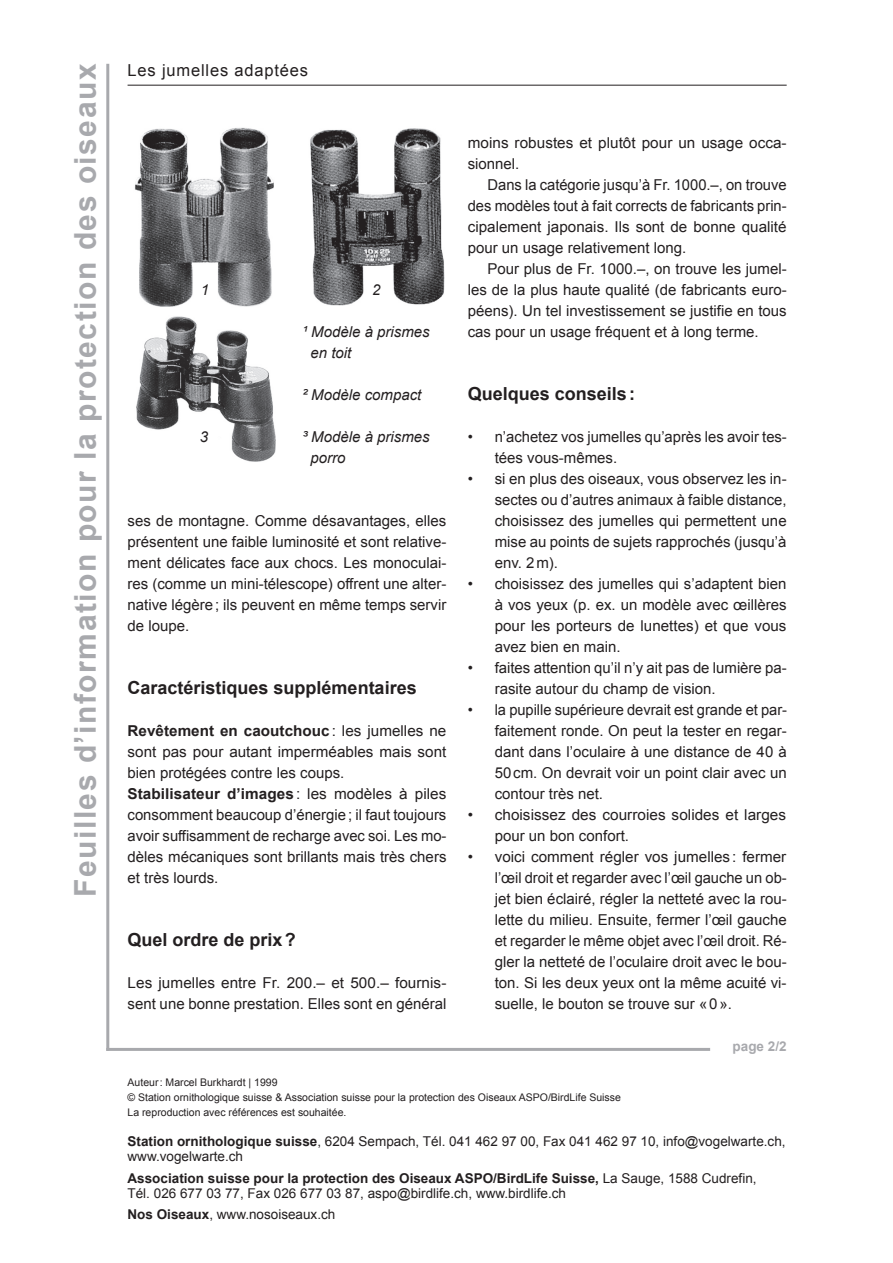
<style>
.page{position:relative;width:893px;height:1263px;background:#fff}
.page>*{position:absolute;margin:0;border:0;box-sizing:border-box;transform-origin:0 0}
.t1{font:700 30px "Arial";letter-spacing:.05em;color:#a8a9ad}
.t2{font:700 18px "Arial";color:#231f20}
.t3{font:16.5px "Arial";letter-spacing:.05em;color:#231f20}
.t4{font:15px/21px "Arial";color:#231f20;text-align:justify}
.t5{font:italic 15px/21px "Arial";color:#231f20}
.t6{font:13.5px/15px "Arial";color:#231f20}
.t7{font:700 13.5px "Arial";color:#a8a9ad}
.t8{font:10.5px/15px "Arial";color:#231f20}
.s1{font-weight:700}
</style>
<div class="page">
<hr style="left:106px;top:64px;width:3px;height:987px;background:#a8a9ad">
<hr style="left:128px;top:85px;width:659px;height:1px;background:#231f20">
<hr style="left:106px;top:1048px;width:604px;height:3px;background:#a8a9ad">
<img style="left:136px;top:316px;width:140px;height:146px">
<img style="left:310px;top:128px;width:135px;height:178px">
<img style="left:135px;top:128px;width:139px;height:179px">
<h1 class="t1" style="left:66px;top:897px;width:835px;rotate:-90deg">Feuilles d’information pour la protection des oiseaux</h1>
<p class="t3" style="left:128px;top:59px;width:182px">Les jumelles adaptées</p>
<p class="t5" style="left:201px;top:279px;width:10px">1</p>
<p class="t5" style="left:372px;top:279px;width:10px">2</p>
<p class="t5" style="left:200px;top:426px;width:10px">3</p>
<p class="t5" style="left:310px;top:321px;width:121px;text-indent:-8px">¹ Modèle à prismes en toit</p>
<p class="t5" style="left:302px;top:384px;width:121px">² Modèle compact</p>
<p class="t5" style="left:310px;top:426px;width:121px;text-indent:-8px">³ Modèle à prismes porro</p>
<p class="t4" style="left:128px;top:510px;width:320px">ses de montagne. Comme désavantages, elles présentent une faible luminosité et sont relative&shy;ment délicates face aux chocs. Les monoculai&shy;res (comme un mini-télescope) offrent une alter&shy;native légère; ils peuvent en même temps servir de loupe.</p>
<p class="t2" style="left:128px;top:676px;width:291px">Caractéristiques supplémentaires</p>
<p class="t4" style="left:128px;top:720px;width:320px;text-align:left"><span class="s1">Revêtement en caoutchouc</span>: les jumelles ne sont pas pour autant imperméables mais sont bien protégées contre les coups.<br><span class="s1">Stabilisateur d’images</span>: les modèles à piles consomment beaucoup d’énergie; il faut toujours avoir suffisamment de recharge avec soi. Les mo&shy;dèles mécaniques sont brillants mais très chers et très lourds.</p>
<p class="t2" style="left:128px;top:928px;width:170px">Quel ordre de prix?</p>
<p class="t4" style="left:128px;top:972px;width:320px">Les jumelles entre Fr. 200.– et 500.– fournis&shy;sent une bonne prestation. Elles sont en général</p>
<p class="t4" style="left:468px;top:132px;width:320px">moins robustes et plutôt pour un usage occa&shy;sionnel.</p>
<p class="t4" style="left:468px;top:174px;width:320px;text-indent:20px">Dans la catégorie jusqu’à Fr. 1000.–, on trouve des modèles tout à fait corrects de fabricants prin&shy;cipalement japonais. Ils sont de bonne qualité pour un usage relativement long.</p>
<p class="t4" style="left:468px;top:258px;width:320px;text-indent:20px">Pour plus de Fr. 1000.–, on trouve les jumel&shy;les de la plus haute qualité (de fabricants euro&shy;péens). Un tel investissement se justifie en tous cas pour un usage fréquent et à long terme.</p>
<p class="t2" style="left:468px;top:382px;width:169px">Quelques conseils:</p>
<p class="t4" style="left:495px;top:426px;width:294px;text-indent:-27px">• n’achetez vos jumelles qu’après les avoir tes&shy;tées vous-mêmes.</p>
<p class="t4" style="left:495px;top:468px;width:293px;text-indent:-27px">• si en plus des oiseaux, vous observez les in&shy;sectes ou d’autres animaux à faible distance, choisissez des jumelles qui permettent une mise au points de sujets rapprochés (jusqu’à env. 2m).</p>
<p class="t4" style="left:495px;top:573px;width:293px;text-indent:-27px">• choisissez des jumelles qui s’adaptent bien à vos yeux (p. ex. un modèle avec œillères pour les porteurs de lunettes) et que vous avez bien en main.</p>
<p class="t4" style="left:495px;top:657px;width:293px;text-indent:-27px">• faites attention qu’il n’y ait pas de lumière pa&shy;rasite autour du champ de vision.</p>
<p class="t4" style="left:495px;top:699px;width:294px;text-indent:-27px">• la pupille supérieure devrait est grande et par&shy;faitement ronde. On peut la tester en regar&shy;dant dans l’oculaire à une distance de 40 à 50cm. On devrait voir un point clair avec un contour très net.</p>
<p class="t4" style="left:495px;top:804px;width:293px;text-indent:-27px">• choisissez des courroies solides et larges pour un bon confort.</p>
<p class="t4" style="left:495px;top:846px;width:293px;text-indent:-27px">• voici comment régler vos jumelles : fermer l’œil droit et regarder avec l’œil gauche un ob&shy;jet bien éclairé, régler la netteté avec la rou&shy;lette du milieu. Ensuite, fermer l’œil gauche et regarder le même objet avec l’œil droit. Ré&shy;gler la netteté de l’oculaire droit avec le bou&shy;ton. Si les deux yeux ont la même acuité vi&shy;suelle, le bouton se trouve sur «0».</p>
<p class="t7" style="left:733px;top:1037px;width:56px">page 2/2</p>
<p class="t8" style="left:128px;top:1075px;width:495px">Auteur: Marcel Burkhardt | 1999<br>© Station ornithologique suisse &amp; Association suisse pour la protection des Oiseaux ASPO/BirdLife Suisse<br>La reproduction avec références est souhaitée.</p>
<p class="t6" style="left:128px;top:1134px;width:659px"><span class="s1">Station ornithologique suisse</span>, 6204 Sempach, Tél. 041 462 97 00, Fax 041 462 97 10, info@vogelwarte.ch, www.vogelwarte.ch</p>
<p class="t6" style="left:128px;top:1170px;width:630px"><span class="s1">Association suisse pour la protection des Oiseaux ASPO/BirdLife Suisse,</span> La Sauge, 1588 Cudrefin,<br>Tél. 026 677 03 77, Fax 026 677 03 87, aspo@birdlife.ch, www.birdlife.ch</p>
<p class="t6" style="left:128px;top:1207px;width:209px"><span class="s1">Nos Oiseaux</span>, www.nosoiseaux.ch</p>
</div>
